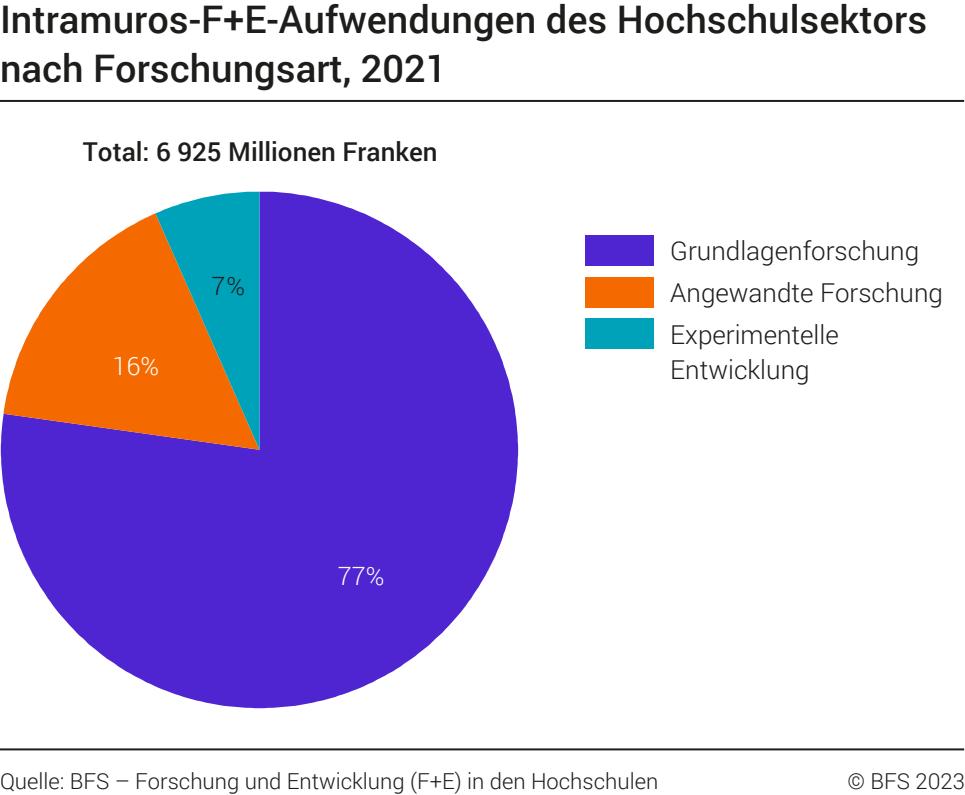
<style>
.page{position:relative;width:965px;height:795px;background:#fff}
.page>*{position:absolute;margin:0;border:0;box-sizing:border-box;transform-origin:0 0}
.t1{font:500 38px/49.6px "Roboto";color:#1d1d1b}
.t2{font:300 26px/42px "Roboto";color:#1d1d1b}
.t3{font:500 26px "Roboto";color:#1d1d1b}
.t4{font:300 25.2px "Roboto";color:#fff}
.t5{font:300 25.2px "Roboto";color:#1d1d1b}
.t6{font:300 22px "Roboto";color:#1d1d1b}
</style>
<div class="page">
<hr style="left:0;top:100px;width:963px;height:2px;background:#1d1d1b">
<svg style="left:1px;top:192px;width:517px;height:516px;fill:#4f25d2"></svg>
<svg style="left:4px;top:213px;width:151px;height:237px;fill:#f56a00"></svg>
<svg style="left:155px;top:192px;width:104px;height:258px;background:#74886b"></svg>
<div style="left:584px;top:235px;width:69px;height:30px;background:#4f25d2"></div>
<div style="left:584px;top:277px;width:69px;height:30px;background:#f56a00"></div>
<div style="left:584px;top:319px;width:69px;height:30px;background:#00a2b9"></div>
<hr style="left:0;top:748px;width:963px;height:2px;background:#1d1d1b">
<p class="t1" style="left:0;top:-7px;width:928px">Intramuros-F+E-Aufwendungen des Hochschulsektors nach Forschungsart, 2021</p>
<p class="t3" style="left:83px;top:133px;width:356px">Total: 6 925 Millionen Franken</p>
<p class="t4" style="left:112px;top:348px;width:48px">16%</p>
<p class="t5" style="left:211px;top:269px;width:35px">7%</p>
<p class="t4" style="left:338px;top:559px;width:48px">77%</p>
<p class="t2" style="left:670px;top:229px;width:274px">Grundlagenforschung<br>Angewandte Forschung<br>Experimentelle</p>
<p class="t2" style="left:670px;top:347px;width:141px">Entwicklung</p>
<p class="t6" style="left:0;top:765px;width:659px">Quelle: BFS – Forschung und Entwicklung (F+E) in den Hochschulen</p>
<p class="t6" style="left:847px;top:766px;width:119px">© BFS 2023</p>
</div>
